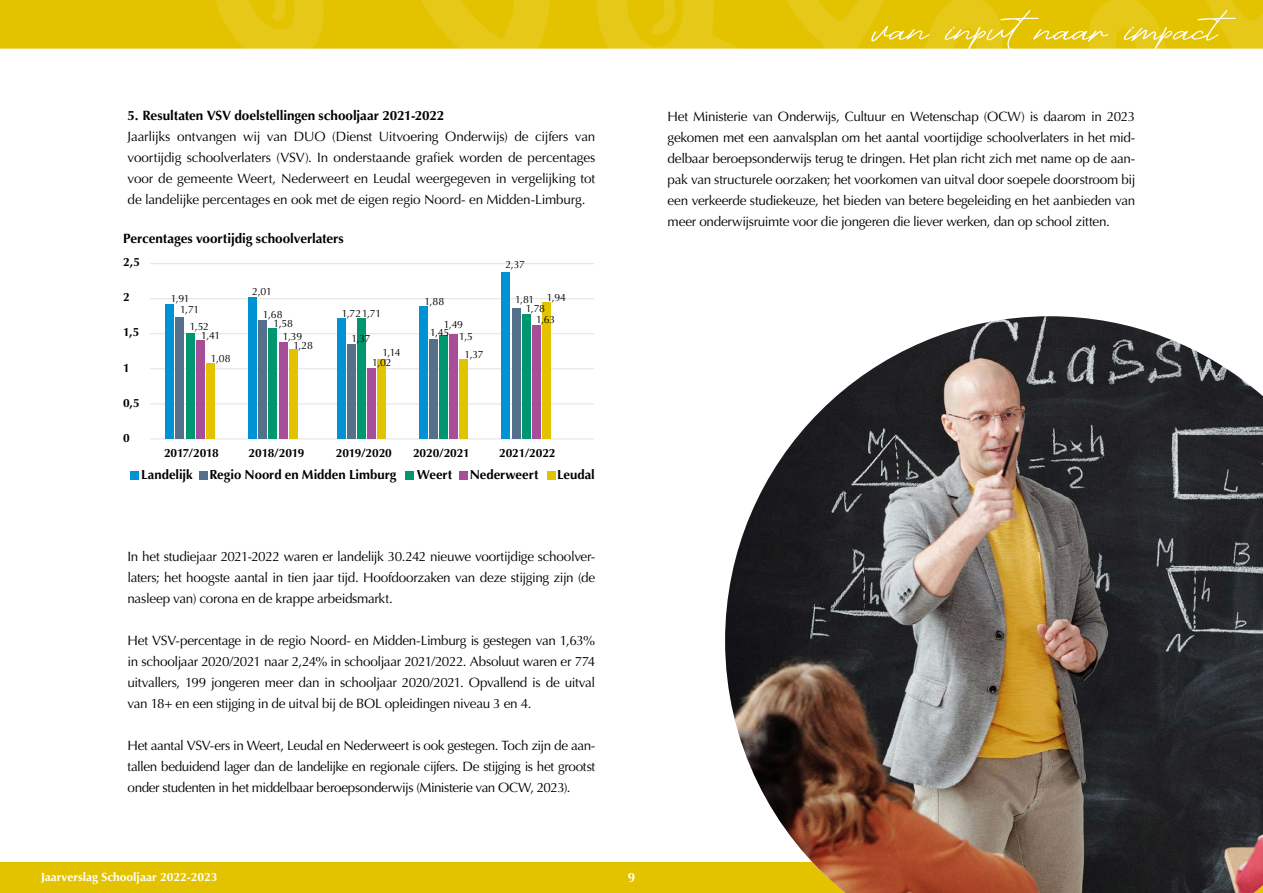
<style>
.page{position:relative;width:1263px;height:893px;background:#fff}
.page>*{position:absolute;margin:0;border:0;box-sizing:border-box;transform-origin:0 0}
.t1{font:48.3px "April June";color:#fff;scale:1.28 1}
.t2{font:13.5px/21px "Optima";letter-spacing:-.025em;color:#000;text-align:justify}
.t3{font:700 13.5px "Optima";letter-spacing:-.005em;color:#000}
.t4{font:700 13.5px "Optima";color:#fff}
.t5{font:700 13.2px "Optima";color:#000}
.t6{font:700 12px "Optima";letter-spacing:-.01em;color:#000}
.t7{font:700 12px "Optima";color:#fff}
.t8{font:10.5px/8.6px "Optima";letter-spacing:-.03em;color:#000}
</style>
<div class="page">
<div style="left:0;top:0;width:90px;height:49px;background:#e3c300"></div>
<svg style="left:90px;top:0;width:1173px;height:49px;background:#e3c50a"></svg>
<svg style="left:272px;top:0;width:15px;height:22px"></svg>
<svg style="left:651px;top:0;width:25px;height:37px"></svg>
<div style="left:0;top:862px;width:1263px;height:31px;background:#e3c300"></div>
<img style="left:725px;top:316px;width:538px;height:577px">
<hr style="left:150px;top:298px;width:444px;height:1px;background:#e1e1e1">
<hr style="left:150px;top:333px;width:444px;height:1px;background:#e1e1e1">
<hr style="left:150px;top:369px;width:444px;height:1px;background:#e1e1e1">
<hr style="left:150px;top:404px;width:444px;height:1px;background:#e1e1e1">
<hr style="left:150px;top:439px;width:444px;height:1px;background:#e1e1e1">
<hr style="left:150px;top:263px;width:444px;height:1px;background:#e1e1e1">
<div style="left:130px;top:471px;width:8px;height:9px;background:#0092d4"></div>
<div style="left:199px;top:471px;width:9px;height:9px;background:#54708b"></div>
<div style="left:405px;top:471px;width:8px;height:9px;background:#009770"></div>
<div style="left:459px;top:471px;width:8px;height:9px;background:#a84d97"></div>
<div style="left:547px;top:471px;width:8px;height:9px;background:#e3c300"></div>
<div style="left:165px;top:304px;width:9px;height:135px;background:#0092d4"></div>
<div style="left:176px;top:317px;width:8px;height:122px;background:#54708b"></div>
<div style="left:186px;top:334px;width:8px;height:105px;background:#009770"></div>
<div style="left:196px;top:340px;width:8px;height:99px;background:#a84d97"></div>
<div style="left:206px;top:364px;width:9px;height:75px;background:#e3c300"></div>
<div style="left:248px;top:297px;width:9px;height:142px;background:#0092d4"></div>
<div style="left:258px;top:321px;width:9px;height:118px;background:#54708b"></div>
<div style="left:269px;top:328px;width:8px;height:111px;background:#009770"></div>
<div style="left:279px;top:342px;width:8px;height:97px;background:#a84d97"></div>
<div style="left:289px;top:350px;width:8px;height:89px;background:#e3c300"></div>
<div style="left:337px;top:318px;width:8px;height:121px;background:#0092d4"></div>
<div style="left:347px;top:344px;width:8px;height:95px;background:#54708b"></div>
<div style="left:357px;top:318px;width:9px;height:121px;background:#009770"></div>
<div style="left:367px;top:368px;width:9px;height:71px;background:#a84d97"></div>
<div style="left:378px;top:359px;width:8px;height:80px;background:#e3c300"></div>
<div style="left:419px;top:307px;width:8px;height:132px;background:#0092d4"></div>
<div style="left:429px;top:339px;width:9px;height:100px;background:#54708b"></div>
<div style="left:439px;top:335px;width:9px;height:104px;background:#009770"></div>
<div style="left:450px;top:334px;width:8px;height:105px;background:#a84d97"></div>
<div style="left:502px;top:273px;width:8px;height:166px;background:#0092d4"></div>
<div style="left:512px;top:309px;width:8px;height:130px;background:#54708b"></div>
<div style="left:522px;top:314px;width:8px;height:125px;background:#009770"></div>
<div style="left:532px;top:325px;width:9px;height:114px;background:#a84d97"></div>
<div style="left:460px;top:359px;width:8px;height:80px;background:#e3c300"></div>
<div style="left:542px;top:302px;width:9px;height:137px;background:#e3c300"></div>
<p class="t3" style="left:128px;top:108px;width:318px">5. Resultaten VSV doelstellingen schooljaar 2021-2022</p>
<p class="t2" style="left:128px;top:126px;width:469px">Jaarlijks ontvangen wij van DUO (Dienst Uitvoering Onderwijs) de cijfers van voortijdig schoolverlaters (VSV). In onderstaande grafiek worden de percentages voor de gemeente Weert, Nederweert en Leudal weergegeven in vergelijking tot de landelijke percentages en ook met de eigen regio Noord- en Midden-Limburg.</p>
<p class="t3" style="left:123px;top:230px;width:222px">Percentages voortijdig schoolverlaters</p>
<p class="t6" style="left:123px;top:255px;width:18px">2,5</p>
<p class="t6" style="left:123px;top:290px;width:8px">2</p>
<p class="t6" style="left:123px;top:325px;width:18px">1,5</p>
<p class="t6" style="left:123px;top:360px;width:8px">1</p>
<p class="t6" style="left:123px;top:396px;width:18px">0,5</p>
<p class="t6" style="left:123px;top:431px;width:8px">0</p>
<p class="t5" style="left:141px;top:467px;width:53px">Landelijk</p>
<p class="t5" style="left:209px;top:467px;width:188px">Regio Noord en Midden Limburg</p>
<p class="t5" style="left:417px;top:467px;width:37px">Weert</p>
<p class="t5" style="left:470px;top:467px;width:70px">Nederweert</p>
<p class="t5" style="left:557px;top:467px;width:39px">Leudal</p>
<p class="t8" style="left:505px;top:261px;width:21px">2,37</p>
<p class="t8" style="left:526px;top:296px;width:21px;text-indent:-11px">1,81<br>1,78</p>
<p class="t8" style="left:536px;top:315px;width:21px">1,63</p>
<p class="t8" style="left:252px;top:287px;width:21px">2,01</p>
<p class="t8" style="left:274px;top:311px;width:21px;text-indent:-11px">1,68<br>1,58</p>
<p class="t8" style="left:294px;top:332px;width:21px;text-indent:-11px">1,39<br>1,28</p>
<p class="t8" style="left:171px;top:295px;width:20px">1,91</p>
<p class="t8" style="left:547px;top:293px;width:21px">1,94</p>
<p class="t8" style="left:190px;top:301px;width:21px;line-height:17px;text-indent:-10px">1,71<br>1,52</p>
<p class="t8" style="left:201px;top:331px;width:20px">1,41</p>
<p class="t8" style="left:211px;top:355px;width:21px">1,08</p>
<p class="t8" style="left:424px;top:298px;width:21px">1,88</p>
<p class="t8" style="left:430px;top:329px;width:21px">1,45</p>
<p class="t8" style="left:342px;top:309px;width:41px">1,721,71</p>
<p class="t8" style="left:351px;top:334px;width:21px">1,37</p>
<p class="t8" style="left:372px;top:358px;width:21px">1,02</p>
<p class="t8" style="left:459px;top:318px;width:15px;line-height:12.3px;text-indent:-15px">1,49<br>1,5</p>
<p class="t8" style="left:382px;top:348px;width:20px">1,14</p>
<p class="t8" style="left:465px;top:351px;width:21px">1,37</p>
<p class="t6" style="left:164px;top:446px;width:56px">2017/2018</p>
<p class="t6" style="left:249px;top:446px;width:57px">2018/2019</p>
<p class="t6" style="left:336px;top:446px;width:58px">2019/2020</p>
<p class="t6" style="left:413px;top:446px;width:58px">2020/2021</p>
<p class="t6" style="left:499px;top:446px;width:58px">2021/2022</p>
<p class="t2" style="left:128px;top:546px;width:469px">In het studiejaar 2021-2022 waren er landelijk 30.242 nieuwe voortijdige schoolver&shy;laters; het hoogste aantal in tien jaar tijd. Hoofdoorzaken van deze stijging zijn (de nasleep van) corona en de krappe arbeidsmarkt.</p>
<p class="t2" style="left:128px;top:630px;width:469px">Het VSV-percentage in de regio Noord- en Midden-Limburg is gestegen van 1,63% in schooljaar 2020/2021 naar 2,24% in schooljaar 2021/2022. Absoluut waren er 774 uitvallers, 199 jongeren meer dan in schooljaar 2020/2021. Opvallend is de uitval van 18+ en een stijging in de uitval bij de BOL opleidingen niveau 3 en 4.</p>
<p class="t2" style="left:128px;top:735px;width:469px">Het aantal VSV-ers in Weert, Leudal en Nederweert is ook gestegen. Toch zijn de aan&shy;tallen beduidend lager dan de landelijke en regionale cijfers. De stijging is het grootst onder studenten in het middelbaar beroepsonderwijs (Ministerie van OCW, 2023).</p>
<p class="t7" style="left:41px;top:870px;width:178px">Jaarverslag Schooljaar 2022-2023</p>
<p class="t4" style="left:628px;top:870px;width:9px">9</p>
<h1 class="t1" style="left:873px;top:6px;width:293px">van inputnaar impact</h1>
<p class="t2" style="left:668px;top:106px;width:469px">Het Ministerie van Onderwijs, Cultuur en Wetenschap (OCW) is daarom in 2023 gekomen met een aanvalsplan om het aantal voortijdige schoolverlaters in het mid&shy;delbaar beroepsonderwijs terug te dringen. Het plan richt zich met name op de aan&shy;pak van structurele oorzaken; het voorkomen van uitval door soepele doorstroom bij een verkeerde studiekeuze, het bieden van betere begeleiding en het aanbieden van meer onderwijsruimte voor die jongeren die liever werken, dan op school zitten.</p>
</div>
